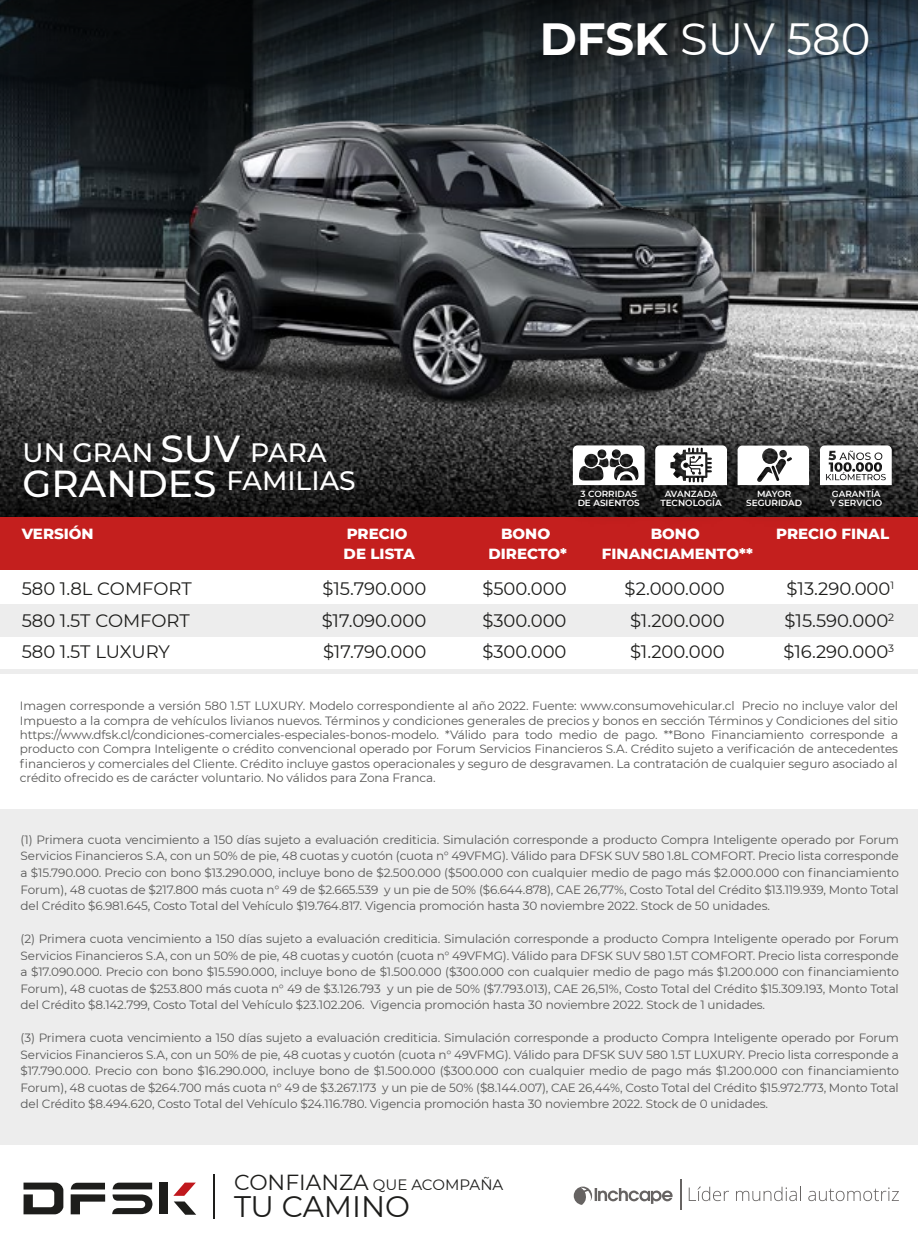
<style>
.page{position:relative;width:918px;height:1246px;background:#fff}
.page>*{position:absolute;margin:0;border:0;box-sizing:border-box;transform-origin:0 0}
.t1{font:45px "Montserrat";color:#fff}
.t2{font:29.7px "Montserrat";color:#1d1d1b}
.t3{font:500 26.55px/27.8px "Montserrat";color:#fff}
.t4{font:18px "Montserrat";color:#1d1d1b}
.t5{font:800 15px "Montserrat";color:#fff}
.t6{font:15px "Montserrat";color:#1d1d1b}
.t7{font:12px/16.5px "Montserrat";letter-spacing:-.01em;color:#575756;text-align:justify}
.t8{font:600 8.85px/8.9px "Montserrat";color:#fff;text-align:center}
.s1{font-size:37.5px}
.s2{font-weight:700}
.s3{font-size:21.75px}
</style>
<div class="page">
<img style="left:0;top:129px;width:918px;height:232px">
<svg style="left:0;top:361px;width:918px;height:156px;background:#333"></svg>
<svg style="left:0;top:0;width:918px;height:129px;background:#1f292f"></svg>
<div style="left:0;top:809px;width:918px;height:335px;background:#ededed"></div>
<div style="left:0;top:604px;width:918px;height:32px;background:#ededed"></div>
<div style="left:0;top:669px;width:918px;height:5px;background:#ededed"></div>
<div style="left:0;top:517px;width:918px;height:53px;background:#c41f1e"></div>
<svg style="left:24px;top:1182px;width:39px;height:32px"></svg>
<svg style="left:71px;top:1182px;width:34px;height:32px"></svg>
<div style="left:159px;top:1182px;width:8px;height:32px;background:#1d1d1b"></div>
<svg style="left:174px;top:1182px;width:22px;height:13px"></svg>
<svg style="left:174px;top:1201px;width:22px;height:13px"></svg>
<svg style="left:112px;top:1182px;width:40px;height:32px"></svg>
<hr style="left:213px;top:1174px;width:2px;height:44px;background:#1d1d1b">
<img style="left:154px;top:67px;width:612px;height:370px">
<img style="left:547px;top:419px;width:371px;height:98px">
<svg style="left:573px;top:445px;width:72px;height:40px"></svg>
<svg style="left:820px;top:445px;width:72px;height:40px"></svg>
<svg style="left:655px;top:445px;width:72px;height:40px"></svg>
<svg style="left:738px;top:445px;width:71px;height:40px"></svg>
<svg style="left:574px;top:1186px;width:99px;height:18px"></svg>
<svg style="left:689px;top:1186px;width:40px;height:15px"></svg>
<svg style="left:736px;top:1186px;width:65px;height:15px"></svg>
<svg style="left:808px;top:1187px;width:91px;height:14px"></svg>
<hr style="left:680px;top:1179px;width:1px;height:30px;background:#666362">
<h3 class="t3" style="left:23px;top:437px;width:334px">UN GRAN <span class="s1">SUV</span> PARA<br><span class="s1">GRANDES</span> FAMILIA S</h3>
<h1 class="t1" style="left:540px;top:8px;width:333px"><span class="s2">DFSK</span> SUV 580</h1>
<p class="t8" style="left:578px;top:489px;width:64px">3 CORRIDAS<br>DE ASIENTOS</p>
<p class="t8" style="left:830px;top:489px;width:54px;text-align:left">GARANTÍA<br>Y SERVICIO</p>
<p class="t8" style="left:660px;top:489px;width:63px">AVANZADA<br>TECNOLOGÍA</p>
<p class="t8" style="left:746px;top:489px;width:57px">MAYOR<br>SEGURIDAD</p>
<p class="t5" style="left:22px;top:523px;width:74px">VERSIÓN</p>
<p class="t5" style="left:347px;top:523px;width:62px">PRECIO</p>
<p class="t5" style="left:501px;top:523px;width:51px">BONO</p>
<p class="t5" style="left:651px;top:523px;width:51px">BONO</p>
<p class="t5" style="left:776px;top:523px;width:115px">PRECIO FINAL</p>
<p class="t5" style="left:344px;top:542px;width:73px">DE LISTA</p>
<p class="t5" style="left:489px;top:542px;width:80px">DIRECTO*</p>
<p class="t5" style="left:602px;top:542px;width:153px">FINANCIAMENTO**</p>
<h3 class="t4" style="left:22px;top:576px;width:172px">580 1.8L COMFORT</h3>
<h3 class="t4" style="left:323px;top:576px;width:105px">$15.790.000</h3>
<h3 class="t4" style="left:482px;top:576px;width:86px">$500.000</h3>
<h3 class="t4" style="left:625px;top:576px;width:102px">$2.000.000</h3>
<h3 class="t4" style="left:787px;top:576px;width:109px">$13.290.000<sup>1</sup></h3>
<h3 class="t4" style="left:22px;top:608px;width:170px">580 1.5T COMFORT</h3>
<h3 class="t4" style="left:322px;top:608px;width:106px">$17.090.000</h3>
<h3 class="t4" style="left:482px;top:608px;width:86px">$300.000</h3>
<h3 class="t4" style="left:630px;top:608px;width:96px">$1.200.000</h3>
<h3 class="t4" style="left:785px;top:608px;width:111px">$15.590.000<sup>2</sup></h3>
<h3 class="t4" style="left:22px;top:639px;width:150px">580 1.5T LUXURY</h3>
<h3 class="t4" style="left:323px;top:639px;width:105px">$17.790.000</h3>
<h3 class="t4" style="left:482px;top:639px;width:86px">$300.000</h3>
<h3 class="t4" style="left:630px;top:639px;width:96px">$1.200.000</h3>
<h3 class="t4" style="left:784px;top:639px;width:112px">$16.290.000<sup>3</sup></h3>
<p class="t7" style="left:20px;top:698px;width:880px;line-height:14.4px">Imagen corresponde a versión 580 1.5T LUXURY. Modelo correspondiente al año 2022. Fuente: www.consumovehicular.cl Precio no incluye valor del Impuesto a la compra de vehículos livianos nuevos. Términos y condiciones generales de precios y bonos en sección Términos y Condiciones del sitio https://www.dfsk.cl/condiciones-comerciales-especiales-bonos-modelo. *Válido para todo medio de pago. **Bono Financiamiento corresponde a producto con Compra Inteligente o crédito convencional operado por Forum Servicios Financieros S.A. Crédito sujeto a verificación de antecedentes financieros y comerciales del Cliente. Crédito incluye gastos operacionales y seguro de desgravamen. La contratación de cualquier seguro asociado al crédito ofrecido es de carácter voluntario. No válidos para Zona Franca.</p>
<p class="t7" style="left:21px;top:831px;width:880px">(1) Primera cuota vencimiento a 150 días sujeto a evaluación crediticia. Simulación corresponde a producto Compra Inteligente operado por Forum Servicios Financieros S.A, con un 50% de pie, 48 cuotas y cuotón (cuota n° 49VFMG). Válido para DFSK SUV 580 1.8L COMFORT. Precio lista corresponde a $15.790.000. Precio con bono $13.290.000, incluye bono de $2.500.000 ($500.000 con cualquier medio de pago más $2.000.000 con financiamiento Forum), 48 cuotas de $217.800 más cuota n° 49 de $2.665.539 y un pie de 50% ($6.644.878), CAE 26,77%, Costo Total del Crédito $13.119.939, Monto Total del Crédito $6.981.645, Costo Total del Vehículo $19.764.817. Vigencia promoción hasta 30 noviembre 2022. Stock de 50 unidades.</p>
<p class="t7" style="left:21px;top:930px;width:880px">(2) Primera cuota vencimiento a 150 días sujeto a evaluación crediticia. Simulación corresponde a producto Compra Inteligente operado por Forum Servicios Financieros S.A, con un 50% de pie, 48 cuotas y cuotón (cuota n° 49VFMG). Válido para DFSK SUV 580 1.5T COMFORT. Precio lista corresponde a $17.090.000. Precio con bono $15.590.000, incluye bono de $1.500.000 ($300.000 con cualquier medio de pago más $1.200.000 con financiamiento Forum), 48 cuotas de $253.800 más cuota n° 49 de $3.126.793 y un pie de 50% ($7.793.013), CAE 26,51%, Costo Total del Crédito $15.309.193, Monto Total del Crédito $8.142.799, Costo Total del Vehículo $23.102.206. Vigencia promoción hasta 30 noviembre 2022. Stock de 1 unidades.</p>
<p class="t7" style="left:21px;top:1029px;width:880px">(3) Primera cuota vencimiento a 150 días sujeto a evaluación crediticia. Simulación corresponde a producto Compra Inteligente operado por Forum Servicios Financieros S.A, con un 50% de pie, 48 cuotas y cuotón (cuota n° 49VFMG). Válido para DFSK SUV 580 1.5T LUXURY. Precio lista corresponde a $17.790.000. Precio con bono $16.290.000, incluye bono de $1.500.000 ($300.000 con cualquier medio de pago más $1.200.000 con financiamiento Forum), 48 cuotas de $264.700 más cuota n° 49 de $3.267.173 y un pie de 50% ($8.144.007), CAE 26,44%, Costo Total del Crédito $15.972.773, Monto Total del Crédito $8.494.620, Costo Total del Vehículo $24.116.780. Vigencia promoción hasta 30 noviembre 2022. Stock de 0 unidades.</p>
<p class="t6" style="left:234px;top:1173px;width:271px"><span class="s3">CONFIANZA</span> QUE ACOMPAÑA</p>
<h2 class="t2" style="left:234px;top:1186px;width:178px">TU CAMINO</h2>
</div>
